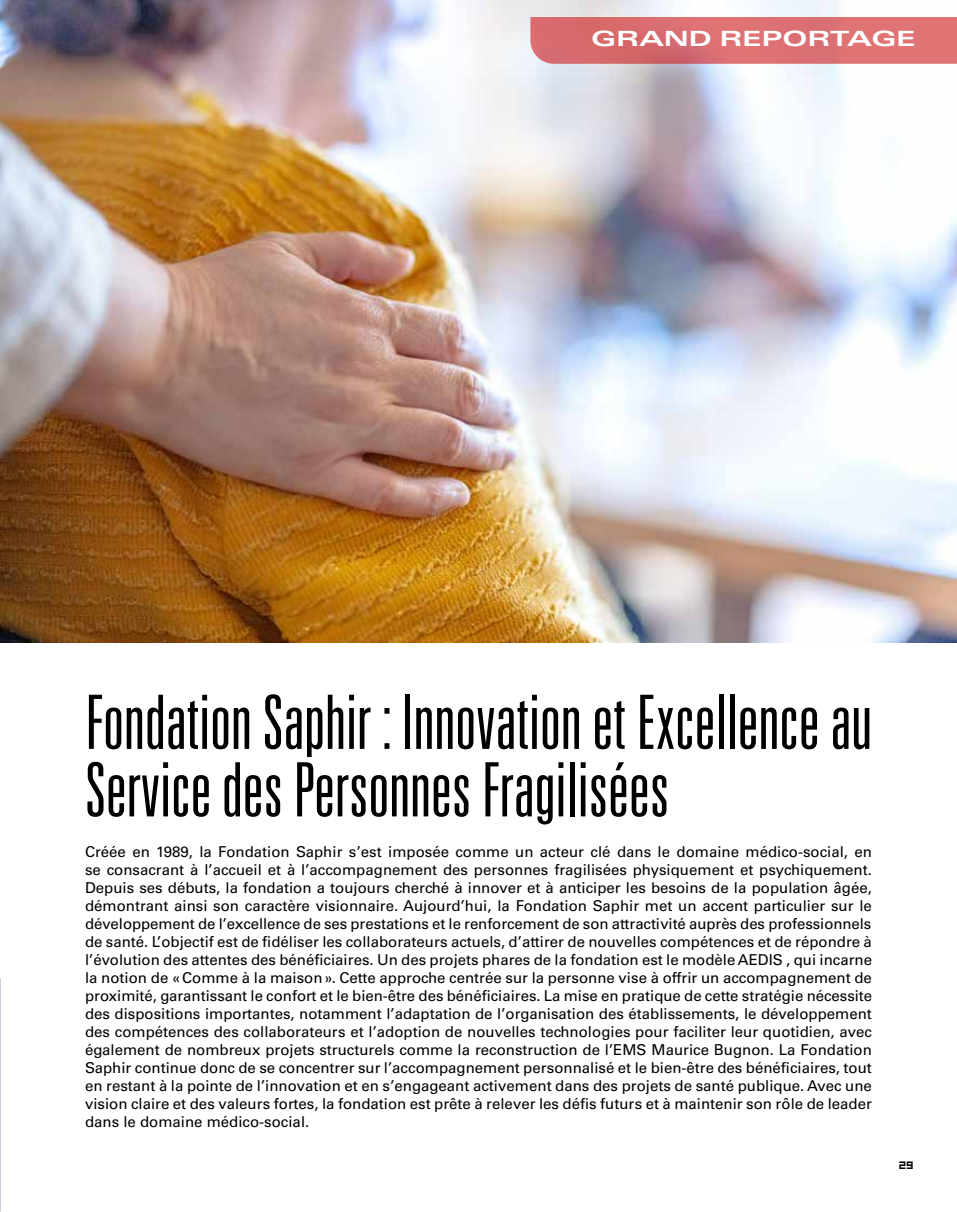
<style>
.page{position:relative;width:957px;height:1212px;background:#fff}
.page>*{position:absolute;margin:0;border:0;box-sizing:border-box;transform-origin:0 0}
.t1{font:300 ultra-condensed 75px/67.5px "Univers LT Std";color:#000}
.t2{font:700 expanded 21px "Univers LT Std";letter-spacing:-.005em;color:#fff;scale:1.24 1}
.t3{font:15px/18px "Univers LT Std";color:#000;text-align:justify}
.t4{font:12px "Hooge 0555";color:#000}
</style>
<div class="page">
<img style="left:0;top:0;width:957px;height:642px">
<svg style="left:530px;top:17px;width:427px;height:47px;background:#da6f72"></svg>
<h2 class="t2" style="left:591px;top:27px;width:263px">GRAND REPORTAGE</h2>
<h1 class="t1" style="left:85px;top:688px;width:788px">Fondation Saphir : Innovation et Excellence au<br>Service des Personnes Fragilisées</h1>
<p class="t3" style="left:85px;top:843px;width:788px">Créée en 1989, la Fondation Saphir s’est imposée comme un acteur clé dans le domaine médico-social, en se consacrant à l’accueil et à l’accompagnement des personnes fragilisées physiquement et psychiquement.<br>Depuis ses débuts, la fondation a toujours cherché à innover et à anticiper les besoins de la population âgée, démontrant ainsi son caractère visionnaire. Aujourd’hui, la Fondation Saphir met un accent particulier sur le développement de l’excellence de ses prestations et le renforcement de son attractivité auprès des professionnels de santé. L’objectif est de fidéliser les collaborateurs actuels, d’attirer de nouvelles compétences et de répondre à l’évolution des attentes des bénéficiaires. Un des projets phares de la fondation est le modèle AEDIS , qui incarne la notion de «Comme à la maison». Cette approche centrée sur la personne vise à offrir un accompagnement de proximité, garantissant le confort et le bien-être des bénéficiaires. La mise en pratique de cette stratégie nécessite des dispositions importantes, notamment l’adaptation de l’organisation des établissements, le développement des compétences des collaborateurs et l’adoption de nouvelles technologies pour faciliter leur quotidien, avec également de nombreux projets structurels comme la reconstruction de l’EMS Maurice Bugnon. La Fondation Saphir continue donc de se concentrer sur l’accompagnement personnalisé et le bien-être des bénéficiaires, tout en restant à la pointe de l’innovation et en s’engageant activement dans des projets de santé publique. Avec une vision claire et des valeurs fortes, la fondation est prête à relever les défis futurs et à maintenir son rôle de leader dans le domaine médico-social.</p>
<p class="t4" style="left:899px;top:1157px;width:16px">29</p>
</div>
